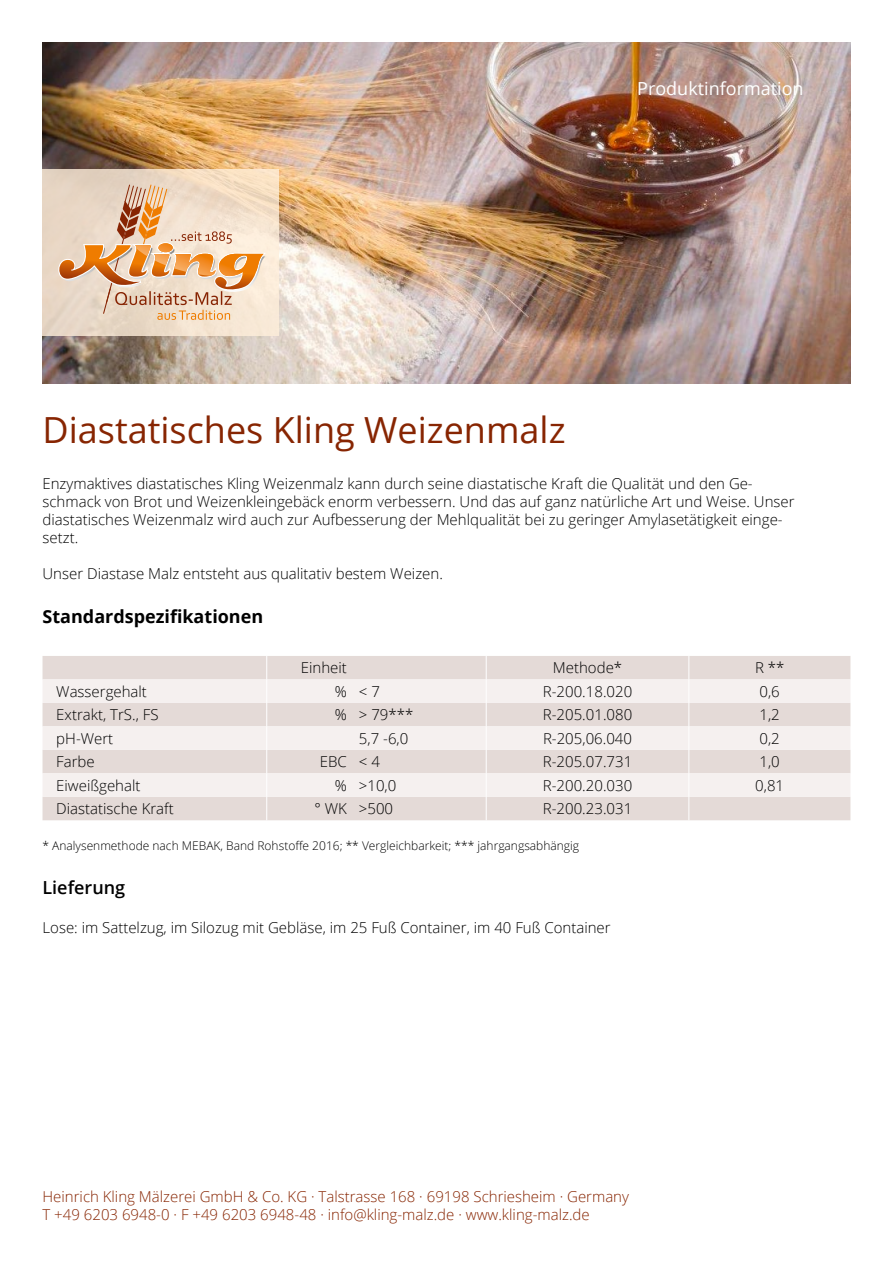
<style>
.page{position:relative;width:893px;height:1263px;background:#fff}
.page>*{position:absolute;margin:0;border:0;box-sizing:border-box;transform-origin:0 0}
.t1{font:36px "Open Sans";color:#872502}
.t2{font:700 18px "Open Sans";color:#000}
.t3{font:18px "Open Sans";color:#fff}
.t4{font:600 18px "Open Sans";color:#000}
.t5{font:300 15px/18px "Open Sans";color:#000}
.t6{font:300 15px/18px "Open Sans";color:#872502}
.t7{font:300 12px "Open Sans";color:#000}
</style>
<div class="page">
<img style="left:43px;top:43px;width:807px;height:341px">
<svg style="left:43px;top:169px;width:236px;height:167px;background:#eddbc7"></svg>
<svg style="left:55px;top:185px;width:212px;height:135px;background:#e8c6a8"></svg>
<div style="left:43px;top:656px;width:807px;height:164px;background:#e4dad7"></div>
<svg style="left:43px;top:679px;width:807px;height:118px;fill:#f5f0ef"></svg>
<svg style="left:266px;top:656px;width:1px;height:164px"></svg>
<svg style="left:486px;top:656px;width:1px;height:164px"></svg>
<svg style="left:688px;top:656px;width:1px;height:164px"></svg>
<p class="t3" style="left:637px;top:76px;width:168px">Produktinformation</p>
<h1 class="t1" style="left:43px;top:405px;width:524px">Diastatisches Kling Weizenmalz</h1>
<p class="t5" style="left:43px;top:474px;width:754px">Enzymaktives diastatisches Kling Weizenmalz kann durch seine diastatische Kraft die Qualität und den Ge&shy;schmack von Brot und Weizenkleingebäck enorm verbessern. Und das auf ganz natürliche Art und Weise. Unser diastatisches Weizenmalz wird auch zur Aufbesserung der Mehlqualität bei zu geringer Amylasetätigkeit einge&shy;setzt.</p>
<p class="t5" style="left:43px;top:564px;width:402px">Unser Diastase Malz entsteht aus qualitativ bestem Weizen.</p>
<p class="t2" style="left:43px;top:603px;width:222px">Standardspezifikationen</p>
<p class="t5" style="left:301px;top:659px;width:48px">Einheit</p>
<p class="t5" style="left:553px;top:659px;width:71px">Methode*</p>
<p class="t5" style="left:755px;top:659px;width:31px">R **</p>
<p class="t5" style="left:56px;top:682px;width:92px">Wassergehalt</p>
<p class="t5" style="left:335px;top:682px;width:47px">% &lt; 7</p>
<p class="t5" style="left:543px;top:682px;width:91px">R-200.18.020</p>
<p class="t5" style="left:759px;top:682px;width:22px">0,6</p>
<p class="t5" style="left:56px;top:705px;width:104px">Extrakt, TrS., FS</p>
<p class="t5" style="left:335px;top:705px;width:80px">% &gt; 79***</p>
<p class="t5" style="left:543px;top:705px;width:91px">R-205.01.080</p>
<p class="t5" style="left:759px;top:705px;width:22px">1,2</p>
<p class="t5" style="left:56px;top:729px;width:59px">pH-Wert</p>
<p class="t5" style="left:359px;top:729px;width:51px">5,7 -6,0</p>
<p class="t5" style="left:543px;top:729px;width:91px">R-205,06.040</p>
<p class="t5" style="left:759px;top:729px;width:22px">0,2</p>
<p class="t5" style="left:56px;top:752px;width:40px">Farbe</p>
<p class="t5" style="left:320px;top:752px;width:62px">EBC &lt; 4</p>
<p class="t5" style="left:543px;top:752px;width:91px">R-205.07.731</p>
<p class="t5" style="left:759px;top:752px;width:22px">1,0</p>
<p class="t5" style="left:56px;top:776px;width:86px">Eiweißgehalt</p>
<p class="t5" style="left:335px;top:776px;width:63px">% &gt;10,0</p>
<p class="t5" style="left:543px;top:776px;width:91px">R-200.20.030</p>
<p class="t5" style="left:755px;top:776px;width:30px">0,81</p>
<p class="t5" style="left:56px;top:799px;width:119px">Diastatische Kraft</p>
<p class="t5" style="left:314px;top:799px;width:80px">° WK &gt;500</p>
<p class="t5" style="left:543px;top:799px;width:91px">R-200.23.031</p>
<p class="t7" style="left:43px;top:838px;width:538px">* Analysenmethode nach MEBAK, Band Rohstoffe 2016; ** Vergleichbarkeit; *** jahrgangsabhängig</p>
<p class="t4" style="left:43px;top:875px;width:84px">Lieferung</p>
<p class="t5" style="left:43px;top:918px;width:570px">Lose: im Sattelzug, im Silozug mit Gebläse, im 25 Fuß Container, im 40 Fuß Container</p>
<p class="t6" style="left:43px;top:1187px;width:588px">Heinrich Kling Mälzerei GmbH &amp; Co. KG · Talstrasse 168 · 69198 Schriesheim · Germany<br>T +49 6203 6948-0 · F +49 6203 6948-48 · info@kling-malz.de · www.kling-malz.de</p>
</div>
